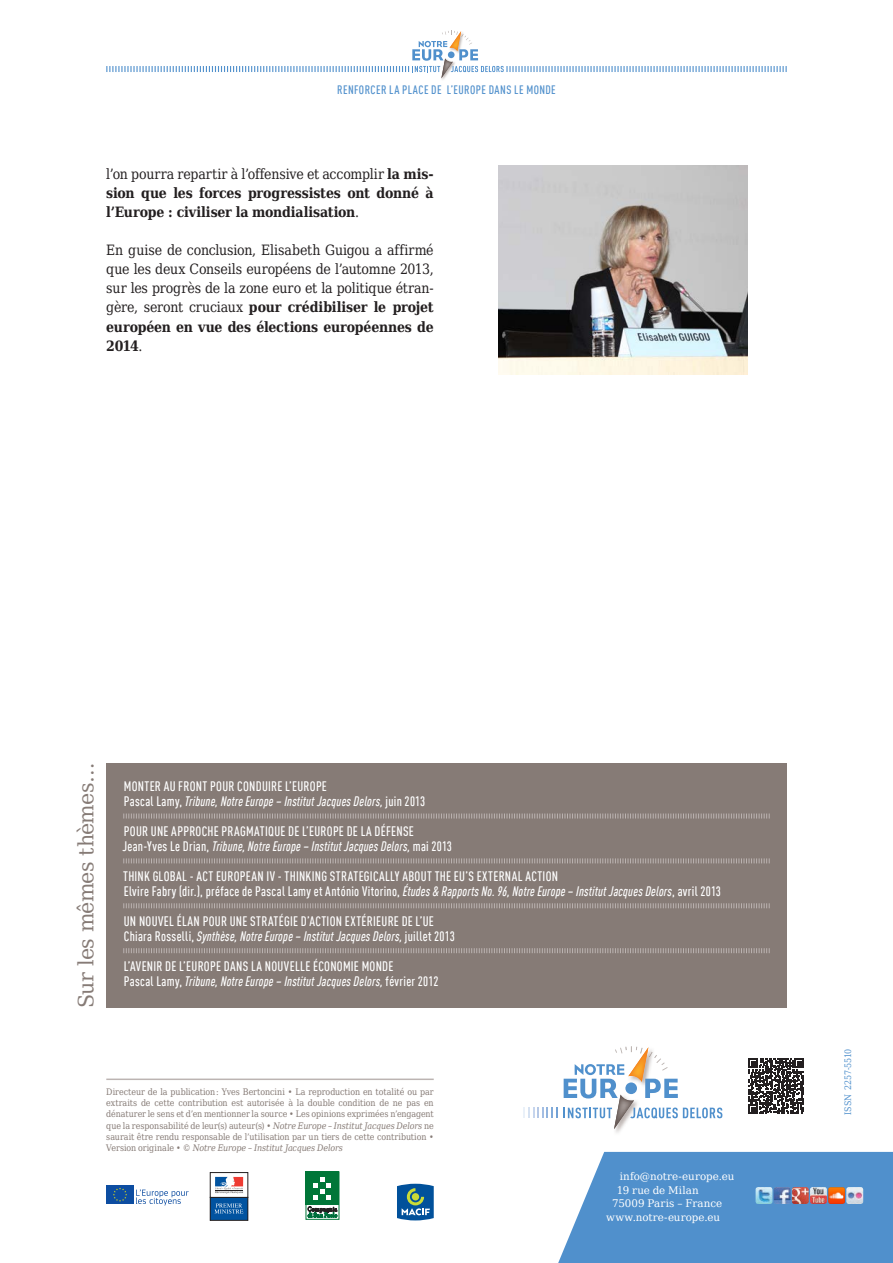
<style>
.page{position:relative;width:893px;height:1263px;background:#fff}
.page>*{position:absolute;margin:0;border:0;box-sizing:border-box;transform-origin:0 0}
.t1{font:21px "DejaVu Serif";letter-spacing:-.04em;color:#867b76}
.SYN_Courant{font:14.25px/19.2px "DejaVu Serif Condensed";letter-spacing:-.01em;color:#231f20;text-align:justify}
.SYN_Courant-2{font:700 14.25px/19.2px "DejaVu Serif Condensed";letter-spacing:-.01em;color:#231f20;text-align:justify}
.SYN_SMT_titre{font:500 condensed 13.5px "DIN Offc Pro";letter-spacing:.02em;color:#fff}
.SYN_SMT_auteur{font:italic 500 condensed 13.5px "DIN Offc Pro";letter-spacing:.015em;color:#fff}
.SYN_SMT_auteur-2{font:500 condensed 13.5px "DIN Offc Pro";letter-spacing:.025em;color:#fff}
.SYN_SMT_auteur_fin{font:italic 500 condensed 13.5px "DIN Offc Pro";letter-spacing:.015em;color:#fff}
.t2{font:500 condensed 12px "DIN Offc Pro";color:#5090cc}
.t3{font:10.5px "DejaVu Serif";letter-spacing:.005em;color:#fff}
.t4{font:9px/11.2px "DejaVu Serif Condensed";letter-spacing:-.005em;color:#867b76;text-align:justify}
.t5{font:9px "DejaVu Serif Condensed";letter-spacing:-.02em;color:#5090cc}
.s1{font-weight:400}
.s2{font-weight:700}
.s3{font-style:normal}
.s4{font-style:italic}
</style>
<div class="page">
<svg style="left:558px;top:1152px;width:335px;height:111px;background:#5c98cf"></svg>
<hr style="left:106px;top:1078px;width:328px;height:2px;background:#bcb4b2">
<svg style="left:397px;top:1184px;width:37px;height:36px"></svg>
<div style="left:210px;top:1197px;width:38px;height:23px;background:#0153a0"></div>
<div style="left:210px;top:1197px;width:38px;height:23px;border:1px solid #231f20"></div>
<div style="left:210px;top:1172px;width:38px;height:25px;border:1px solid #231f20"></div>
<svg style="left:215px;top:1177px;width:28px;height:16px"></svg>
<svg style="left:214px;top:1203px;width:29px;height:10px"></svg>
<img style="left:614px;top:1129px;width:7px;height:4px">
<svg style="left:523px;top:1108px;width:35px;height:10px"></svg>
<svg style="left:564px;top:1046px;width:158px;height:83px"></svg>
<svg style="left:106px;top:31px;width:681px;height:47px"></svg>
<div style="left:106px;top:1185px;width:28px;height:19px;background:#0d4da1"></div>
<svg style="left:113px;top:1188px;width:14px;height:13px"></svg>
<svg style="left:136px;top:1189px;width:53px;height:16px"></svg>
<div style="left:306px;top:1171px;width:33px;height:48px;border:1px solid #007638"></div>
<div style="left:306px;top:1172px;width:33px;height:33px;background:#007638"></div>
<svg style="left:314px;top:1177px;width:17px;height:23px"></svg>
<svg style="left:308px;top:1207px;width:29px;height:10px"></svg>
<img style="left:774px;top:1187px;width:89px;height:17px">
<img style="left:756px;top:1187px;width:16px;height:17px">
<div style="left:106px;top:764px;width:681px;height:244px;background:#867b76"></div>
<svg style="left:123px;top:813px;width:647px;height:6px"></svg>
<svg style="left:123px;top:858px;width:647px;height:6px"></svg>
<svg style="left:123px;top:903px;width:647px;height:6px"></svg>
<svg style="left:123px;top:948px;width:647px;height:6px"></svg>
<img style="left:499px;top:166px;width:248px;height:208px">
<svg style="left:749px;top:1059px;width:55px;height:55px"></svg>
<p class="t2" style="left:337px;top:81px;width:13px">Renforcer</p>
<p class="t2" style="left:389px;top:81px;width:20px">la place</p>
<p class="t2" style="left:431px;top:81px;width:34px">de l’Europe</p>
<p class="t2" style="left:489px;top:81px;width:7px">dans</p>
<p class="t2" style="left:514px;top:81px;width:19px">le monde</p>
<p class="SYN_Courant-2" style="left:106px;top:163px;width:329px"><span class="s1">l’on pourra repartir à l’offensive et accomplir</span> la mis&shy;sion que les forces progressistes ont donné à l’Europe : civiliser la mondialisation<span class="s1">.</span></p>
<p class="SYN_Courant" style="left:106px;top:239px;width:329px">En guise de conclusion, Elisabeth Guigou a affirmé que les deux Conseils européens de l’automne 2013, sur les progrès de la zone euro et la politique étran&shy;gère, seront cruciaux <span class="s2">pour crédibiliser le projet européen en vue des élections européennes de 2014</span>.</p>
<p class="t1" style="left:67px;top:1008px;width:246px;rotate:-90deg">Sur les mêmes thèmes…</p>
<p class="SYN_SMT_titre" style="left:124px;top:776px;width:205px">MONTER AU FRONT POUR CONDUIRE L’EUROPE</p>
<p class="SYN_SMT_auteur" style="left:124px;top:791px;width:303px"><span class="s3">Pascal Lamy,</span> Tribune, Notre Europe – Institut Jacques Delors, <span class="s3">juin 2013</span></p>
<p class="SYN_SMT_titre" style="left:124px;top:821px;width:292px">POUR UNE APPROCHE PRAGMATIQUE DE L’EUROPE DE LA DÉFENSE</p>
<p class="SYN_SMT_auteur" style="left:122px;top:836px;width:331px"><span class="s3">Jean-Yves Le Drian,</span> Tribune, Notre Europe – Institut Jacques Delors, <span class="s3">mai 2013</span></p>
<p class="SYN_SMT_titre" style="left:123px;top:866px;width:436px">THINK GLOBAL - ACT EUROPEAN IV - THINKING STRATEGICALLY ABOUT THE EU’S EXTERNAL ACTION</p>
<p class="SYN_SMT_auteur-2" style="left:124px;top:881px;width:599px">Elvire Fabry (dir.), préface de Pascal Lamy et António Vitorino, <span class="s4">Études &amp; Rapports No. 96, Notre Europe – Institut Jacques Delors</span>, avril 2013</p>
<p class="SYN_SMT_titre" style="left:124px;top:911px;width:311px">UN NOUVEL ÉLAN POUR UNE STRATÉGIE D’ACTION EXTÉRIEURE DE L’UE</p>
<p class="SYN_SMT_auteur" style="left:124px;top:926px;width:332px"><span class="s3">Chiara Rosselli,</span> Synthèse, Notre Europe – Institut Jacques Delors, <span class="s3">juillet 2013</span></p>
<p class="SYN_SMT_titre" style="left:124px;top:956px;width:271px">L’AVENIR DE L’EUROPE DANS LA NOUVELLE ÉCONOMIE MONDE</p>
<p class="SYN_SMT_auteur_fin" style="left:124px;top:971px;width:316px"><span class="s3">Pascal Lamy,</span> Tribune, Notre Europe – Institut Jacques Delors, <span class="s3">février 2012</span></p>
<p class="t4" style="left:106px;top:1085px;width:329px">Directeur de la publication : Yves Bertoncini • La reproduction en totalité ou par extraits de cette contribution est autorisée à la double condition de ne pas en dénaturer le sens et d’en mentionner la source • Les opinions exprimées n’engagent que la responsabilité de leur(s) auteur(s) • <span class="s4">Notre Europe – Institut Jacques Delors</span> ne saurait être rendu responsable de l’utilisation par un tiers de cette contribution • Version originale • © <span class="s4">Notre Europe – Institut Jacques Delors</span></p>
<p class="t3" style="left:620px;top:1167px;width:116px">info@notre-europe.eu</p>
<p class="t3" style="left:617px;top:1180px;width:83px">19 rue de Milan</p>
<p class="t3" style="left:612px;top:1194px;width:112px">75009 Paris – France</p>
<p class="t3" style="left:606px;top:1207px;width:115px">www.notre-europe.eu</p>
<p class="t5" style="left:840px;top:1114px;width:67px;rotate:-90deg">ISSN 2257-5510</p>
</div>
